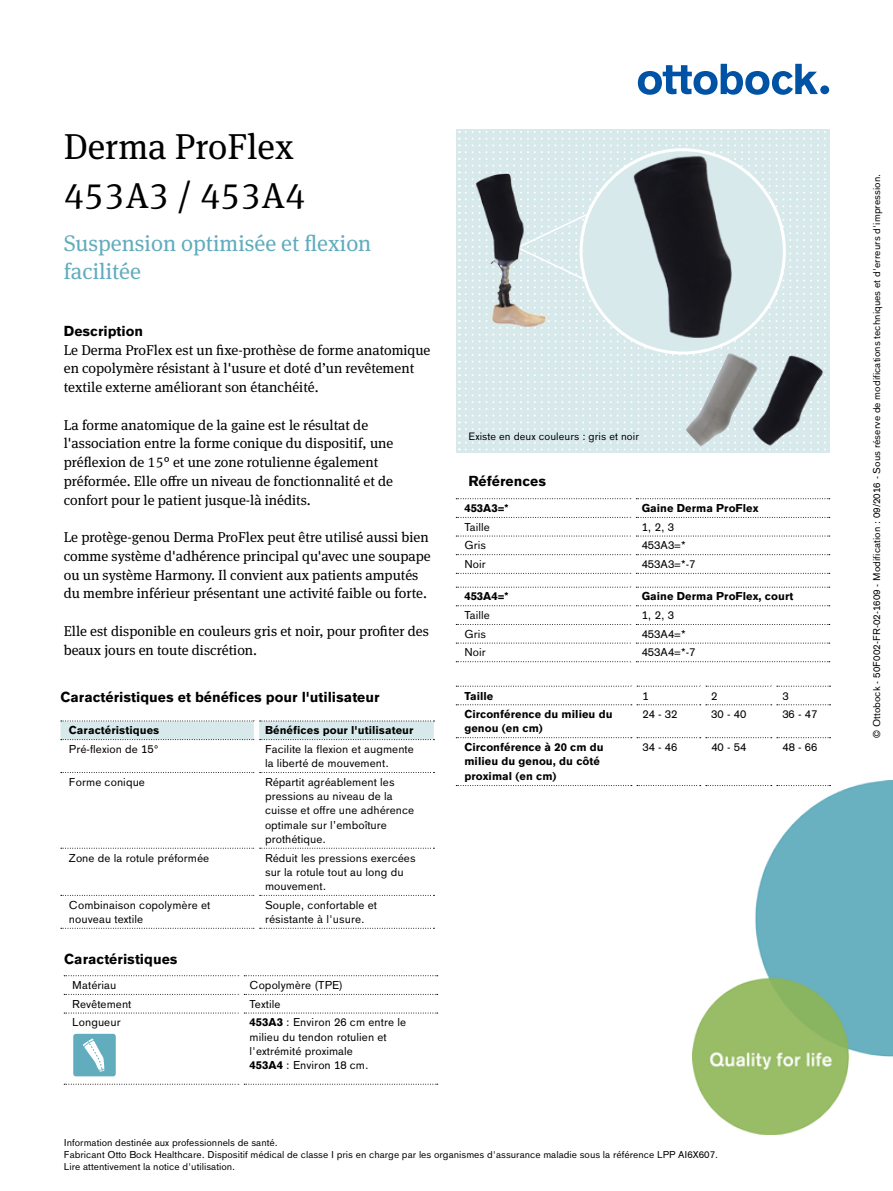
<style>
.page{position:relative;width:893px;height:1191px;background:#fff}
.page>*{position:absolute;margin:0;border:0;box-sizing:border-box;transform-origin:0 0}
.t1{font:36px/48.8px "OBO Serif";color:#000}
.t2{font:22.5px/27.8px "OBO Serif";color:#61acbd}
.t3{font:14.25px/18.8px "OBO Serif";color:#000}
.t4{font:700 14.25px "OBO Sans";color:#000}
.t5{font:11.25px/14.2px "OBO Sans";letter-spacing:.005em;color:#000}
.t6{font:700 11.25px/14.2px "OBO Sans";letter-spacing:.005em;color:#000}
.t7{font:10.5px "OBO Sans";letter-spacing:.005em;color:#000}
.t8{font:9.75px/11.7px "OBO Sans";color:#000}
.s1{font-weight:700}
</style>
<div class="page">
<div style="left:820px;top:85px;width:9px;height:9px;background:#0052a4;border-radius:50%"></div>
<svg style="left:638px;top:64px;width:180px;height:31px"></svg>
<img style="left:692px;top:780px;width:201px;height:354px">
<svg style="left:60px;top:720px;width:374px;height:20px;background:#d3e3e5"></svg>
<svg style="left:61px;top:772px;width:193px;height:1px"></svg>
<svg style="left:260px;top:772px;width:174px;height:1px"></svg>
<svg style="left:61px;top:848px;width:193px;height:1px"></svg>
<svg style="left:260px;top:848px;width:174px;height:1px"></svg>
<svg style="left:61px;top:895px;width:193px;height:1px"></svg>
<svg style="left:260px;top:895px;width:174px;height:1px"></svg>
<svg style="left:61px;top:928px;width:193px;height:1px"></svg>
<svg style="left:260px;top:928px;width:174px;height:1px"></svg>
<div style="left:254px;top:720px;width:5px;height:19px;background:#fff"></div>
<div style="left:254px;top:739px;width:5px;height:33px;background:#fff"></div>
<svg style="left:64px;top:975px;width:374px;height:1px"></svg>
<svg style="left:64px;top:994px;width:374px;height:1px"></svg>
<svg style="left:64px;top:1012px;width:374px;height:1px"></svg>
<svg style="left:64px;top:1083px;width:374px;height:1px"></svg>
<div style="left:238px;top:975px;width:6px;height:19px;background:#fff"></div>
<div style="left:238px;top:994px;width:6px;height:19px;background:#fff"></div>
<div style="left:238px;top:1013px;width:6px;height:71px;background:#fff"></div>
<svg style="left:456px;top:498px;width:374px;height:1px"></svg>
<svg style="left:456px;top:517px;width:374px;height:1px"></svg>
<svg style="left:456px;top:535px;width:374px;height:1px"></svg>
<svg style="left:456px;top:554px;width:374px;height:1px"></svg>
<svg style="left:456px;top:573px;width:374px;height:1px"></svg>
<div style="left:630px;top:498px;width:6px;height:19px;background:#fff"></div>
<div style="left:630px;top:517px;width:6px;height:19px;background:#fff"></div>
<div style="left:630px;top:554px;width:6px;height:20px;background:#fff"></div>
<div style="left:73px;top:1033px;width:43px;height:43px;background:#61acbd;border-radius:3px"></div>
<svg style="left:83px;top:1038px;width:22px;height:33px"></svg>
<svg style="left:456px;top:587px;width:374px;height:1px"></svg>
<svg style="left:456px;top:605px;width:374px;height:1px"></svg>
<svg style="left:456px;top:624px;width:374px;height:1px"></svg>
<svg style="left:456px;top:642px;width:374px;height:1px"></svg>
<svg style="left:456px;top:661px;width:374px;height:1px"></svg>
<div style="left:630px;top:587px;width:6px;height:19px;background:#fff"></div>
<div style="left:630px;top:624px;width:6px;height:19px;background:#fff"></div>
<div style="left:630px;top:643px;width:6px;height:19px;background:#fff"></div>
<div style="left:700px;top:737px;width:5px;height:49px;background:#fff"></div>
<div style="left:771px;top:737px;width:5px;height:49px;background:#fff"></div>
<svg style="left:456px;top:686px;width:375px;height:1px"></svg>
<svg style="left:456px;top:704px;width:375px;height:1px"></svg>
<svg style="left:456px;top:737px;width:375px;height:1px"></svg>
<svg style="left:456px;top:785px;width:375px;height:1px"></svg>
<div style="left:456px;top:129px;width:373px;height:323px;background:#d8e9ec"></div>
<svg style="left:459px;top:131px;width:1px;height:319px"></svg>
<img style="left:705px;top:326px;width:125px;height:127px">
<svg style="left:466px;top:131px;width:363px;height:319px"></svg>
<img style="left:581px;top:150px;width:203px;height:203px;border-radius:102px">
<img style="left:468px;top:166px;width:90px;height:172px">
<img style="left:686px;top:353px;width:71px;height:93px">
<h1 class="t1" style="left:64px;top:122px;width:243px">Derma ProFlex<br>453A3 / 453A4</h1>
<h2 class="t2" style="left:64px;top:230px;width:309px">Suspension optimisée et flexion facilitée</h2>
<p class="t4" style="left:64px;top:322px;width:81px">Description</p>
<p class="t3" style="left:64px;top:340px;width:368px">Le Derma ProFlex est un fixe-prothèse de forme anatomique en copolymère résistant à l'usure et doté d’un revêtement textile externe améliorant son étanchéité.</p>
<p class="t3" style="left:64px;top:415px;width:331px">La forme anatomique de la gaine est le résultat de l'association entre la forme conique du dispositif, une préflexion de 15° et une zone rotulienne également préformée. Elle offre un niveau de fonctionnalité et de confort pour le patient jusque-là inédits.</p>
<p class="t3" style="left:64px;top:528px;width:368px">Le protège-genou Derma ProFlex peut être utilisé aussi bien comme système d'adhérence principal qu'avec une soupape ou un système Harmony. Il convient aux patients amputés du membre inférieur présentant une activité faible ou forte.</p>
<p class="t3" style="left:64px;top:621px;width:367px">Elle est disponible en couleurs gris et noir, pour profiter des beaux jours en toute discrétion.</p>
<p class="t4" style="left:60px;top:688px;width:321px">Caractéristiques et bénéfices pour l'utilisateur</p>
<p class="t6" style="left:69px;top:723px;width:92px">Caractéristiques</p>
<p class="t6" style="left:265px;top:723px;width:150px">Bénéfices pour l'utilisateur</p>
<p class="t5" style="left:69px;top:742px;width:91px">Pré-flexion de 15°</p>
<p class="t5" style="left:265px;top:742px;width:150px">Facilite la flexion et augmente la liberté de mouvement.</p>
<p class="t5" style="left:69px;top:775px;width:77px">Forme conique</p>
<p class="t5" style="left:265px;top:775px;width:151px">Répartit agréablement les pressions au niveau de la cuisse et offre une adhérence optimale sur l’emboîture prothétique.</p>
<p class="t5" style="left:69px;top:850px;width:142px">Zone de la rotule préformée</p>
<p class="t5" style="left:265px;top:850px;width:152px">Réduit les pressions exercées sur la rotule tout au long du mouvement.</p>
<p class="t5" style="left:69px;top:897px;width:143px">Combinaison copolymère et nouveau textile</p>
<p class="t5" style="left:265px;top:897px;width:113px">Souple, confortable et résistante à l'usure.</p>
<p class="t4" style="left:64px;top:951px;width:115px">Caractéristiques</p>
<p class="t5" style="left:72px;top:978px;width:46px">Matériau</p>
<p class="t5" style="left:250px;top:978px;width:95px">Copolymère (TPE)</p>
<p class="t5" style="left:72px;top:996px;width:61px">Revêtement</p>
<p class="t5" style="left:250px;top:996px;width:32px">Textile</p>
<p class="t5" style="left:72px;top:1015px;width:50px">Longueur</p>
<p class="t5" style="left:250px;top:1015px;width:158px"><span class="s1">453A3</span> : Environ 26 cm entre le milieu du tendon rotulien et l'extrémité proximale<br><span class="s1">453A4</span> : Environ 18 cm.</p>
<p class="t7" style="left:469px;top:430px;width:172px">Existe en deux couleurs : gris et noir</p>
<p class="t4" style="left:468px;top:472px;width:79px">Références</p>
<p class="t6" style="left:464px;top:501px;width:46px">453A3=*</p>
<p class="t6" style="left:642px;top:501px;width:118px">Gaine Derma ProFlex</p>
<p class="t5" style="left:464px;top:520px;width:27px">Taille</p>
<p class="t5" style="left:642px;top:520px;width:34px">1, 2, 3</p>
<p class="t5" style="left:464px;top:538px;width:23px">Gris</p>
<p class="t5" style="left:642px;top:538px;width:45px">453A3=*</p>
<p class="t5" style="left:464px;top:557px;width:23px">Noir</p>
<p class="t5" style="left:642px;top:557px;width:55px">453A3=*-7</p>
<p class="t6" style="left:464px;top:589px;width:46px">453A4=*</p>
<p class="t6" style="left:642px;top:589px;width:153px">Gaine Derma ProFlex, court</p>
<p class="t5" style="left:464px;top:608px;width:27px">Taille</p>
<p class="t5" style="left:642px;top:608px;width:34px">1, 2, 3</p>
<p class="t5" style="left:464px;top:627px;width:23px">Gris</p>
<p class="t5" style="left:642px;top:627px;width:45px">453A4=*</p>
<p class="t5" style="left:464px;top:645px;width:23px">Noir</p>
<p class="t5" style="left:642px;top:645px;width:55px">453A4=*-7</p>
<p class="t6" style="left:464px;top:688px;width:31px">Taille</p>
<p class="t5" style="left:642px;top:688px;width:8px">1</p>
<p class="t5" style="left:711px;top:688px;width:8px">2</p>
<p class="t5" style="left:782px;top:688px;width:8px">3</p>
<p class="t6" style="left:464px;top:707px;width:150px">Circonférence du milieu du genou (en cm)</p>
<p class="t5" style="left:642px;top:707px;width:37px">24 - 32</p>
<p class="t5" style="left:711px;top:707px;width:37px">30 - 40</p>
<p class="t5" style="left:782px;top:707px;width:37px">36 - 47</p>
<p class="t6" style="left:464px;top:740px;width:141px">Circonférence à 20 cm du milieu du genou, du côté proximal (en cm)</p>
<p class="t5" style="left:642px;top:740px;width:37px">34 - 46</p>
<p class="t5" style="left:711px;top:740px;width:37px">40 - 54</p>
<p class="t5" style="left:782px;top:740px;width:37px">48 - 66</p>
<p class="t8" style="left:64px;top:1137px;width:656px">Information destinée aux professionnels de santé.<br>Fabricant Otto Bock Healthcare. Dispositif médical de classe I pris en charge par les organismes d'assurance maladie sous la référence LPP AI6X607.<br>Lire attentivement la notice d'utilisation.</p>
<p class="t8" style="left:871px;top:738px;width:565px;rotate:-90deg">© Ottobock - 50F002-FR-02-1609 - Modification : 09/2016 - Sous réserve de modifications techniques et d'erreurs d'impression.</p>
</div>
